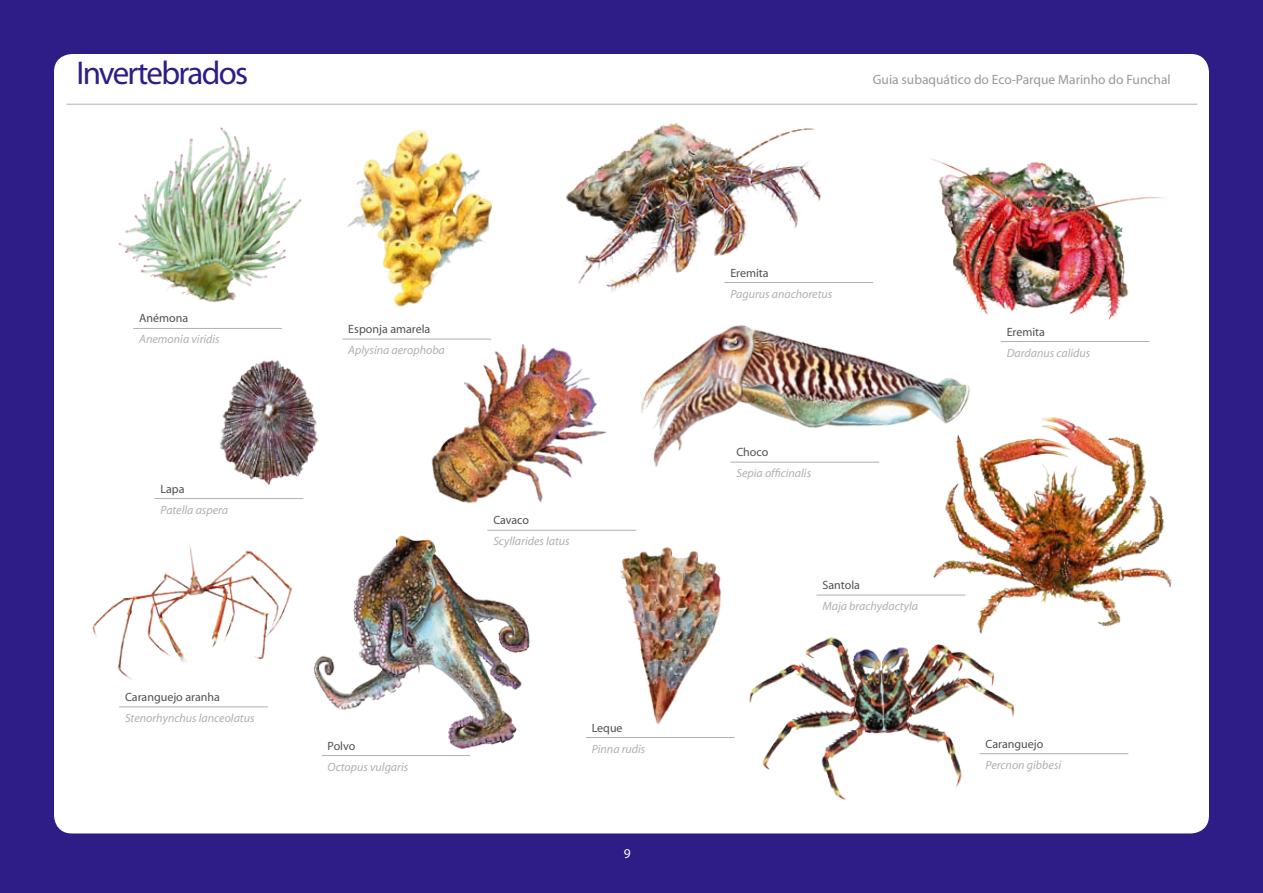
<style>
.page{position:relative;width:1263px;height:893px;background:#2e1d86}
.page>*{position:absolute;margin:0;border:0;box-sizing:border-box;transform-origin:0 0}
.t1{font:33px "Myriad";letter-spacing:-.05em;color:#2e1d86}
.t2{font:13.5px "Myriad";color:#98989c}
.t3{font:italic 12px "Myriad";color:#aeafb2}
.t4{font:12px "Myriad";color:#504e53}
</style>
<div class="page">
<div style="left:54px;top:54px;width:1155px;height:779px;background:#fff;border-radius:18px"></div>
<hr style="left:66px;top:104px;width:1131px;height:1px;background:#aeafb2">
<hr style="left:1001px;top:341px;width:148px;height:1px;background:#aeafb2">
<img style="left:92px;top:545px;width:201px;height:135px">
<img style="left:641px;top:325px;width:329px;height:142px">
<img style="left:347px;top:129px;width:145px;height:178px">
<img style="left:118px;top:127px;width:184px;height:176px">
<img style="left:927px;top:158px;width:236px;height:168px">
<img style="left:313px;top:552px;width:217px;height:197px">
<img style="left:220px;top:360px;width:99px;height:125px">
<img style="left:389px;top:338px;width:246px;height:216px">
<img style="left:614px;top:545px;width:108px;height:180px">
<img style="left:930px;top:414px;width:242px;height:218px">
<img style="left:566px;top:123px;width:255px;height:169px">
<hr style="left:133px;top:328px;width:149px;height:1px;background:#aeafb2">
<hr style="left:342px;top:339px;width:149px;height:1px;background:#aeafb2">
<hr style="left:724px;top:282px;width:149px;height:1px;background:#aeafb2">
<hr style="left:730px;top:462px;width:149px;height:1px;background:#aeafb2">
<hr style="left:487px;top:530px;width:149px;height:1px;background:#aeafb2">
<hr style="left:154px;top:498px;width:149px;height:1px;background:#aeafb2">
<hr style="left:119px;top:706px;width:149px;height:1px;background:#aeafb2">
<hr style="left:322px;top:755px;width:148px;height:1px;background:#aeafb2">
<hr style="left:816px;top:595px;width:149px;height:1px;background:#aeafb2">
<hr style="left:979px;top:753px;width:149px;height:1px;background:#aeafb2">
<img style="left:749px;top:632px;width:268px;height:168px">
<hr style="left:586px;top:737px;width:149px;height:1px;background:#aeafb2">
<h1 class="t1" style="left:77px;top:57px;width:173px">Invertebrados</h1>
<p class="t4" style="left:139px;top:312px;width:51px">Anémona</p>
<p class="t3" style="left:139px;top:333px;width:82px">Anemonia viridis</p>
<p class="t4" style="left:160px;top:483px;width:26px">Lapa</p>
<p class="t3" style="left:160px;top:504px;width:69px">Patella aspera</p>
<p class="t4" style="left:125px;top:691px;width:96px">Caranguejo aranha</p>
<p class="t3" style="left:125px;top:712px;width:131px">Stenorhynchus lanceolatus</p>
<p class="t4" style="left:348px;top:323px;width:84px">Esponja amarela</p>
<p class="t3" style="left:348px;top:344px;width:98px">Aplysina aerophoba</p>
<p class="t4" style="left:493px;top:514px;width:37px">Cavaco</p>
<p class="t3" style="left:493px;top:535px;width:78px">Scyllarides latus</p>
<p class="t4" style="left:328px;top:740px;width:29px">Polvo</p>
<p class="t3" style="left:328px;top:761px;width:82px">Octopus vulgaris</p>
<p class="t4" style="left:592px;top:721px;width:32px">Leque</p>
<p class="t3" style="left:592px;top:742px;width:55px">Pinna rudis</p>
<p class="t2" style="left:873px;top:73px;width:299px">Guia subaquático do Eco-Parque Marinho do Funchal</p>
<p class="t4" style="left:730px;top:267px;width:40px">Eremita</p>
<p class="t3" style="left:730px;top:288px;width:103px">Pagurus anachoretus</p>
<p class="t4" style="left:736px;top:446px;width:34px">Choco</p>
<p class="t3" style="left:736px;top:467px;width:76px">Sepia officinalis</p>
<p class="t4" style="left:1007px;top:326px;width:40px">Eremita</p>
<p class="t3" style="left:1007px;top:347px;width:85px">Dardanus calidus</p>
<p class="t4" style="left:822px;top:579px;width:39px">Santola</p>
<p class="t3" style="left:822px;top:600px;width:97px">Maja brachydactyla</p>
<p class="t4" style="left:985px;top:738px;width:59px">Caranguejo</p>
<p class="t3" style="left:985px;top:759px;width:77px">Percnon gibbesi</p>
</div>
